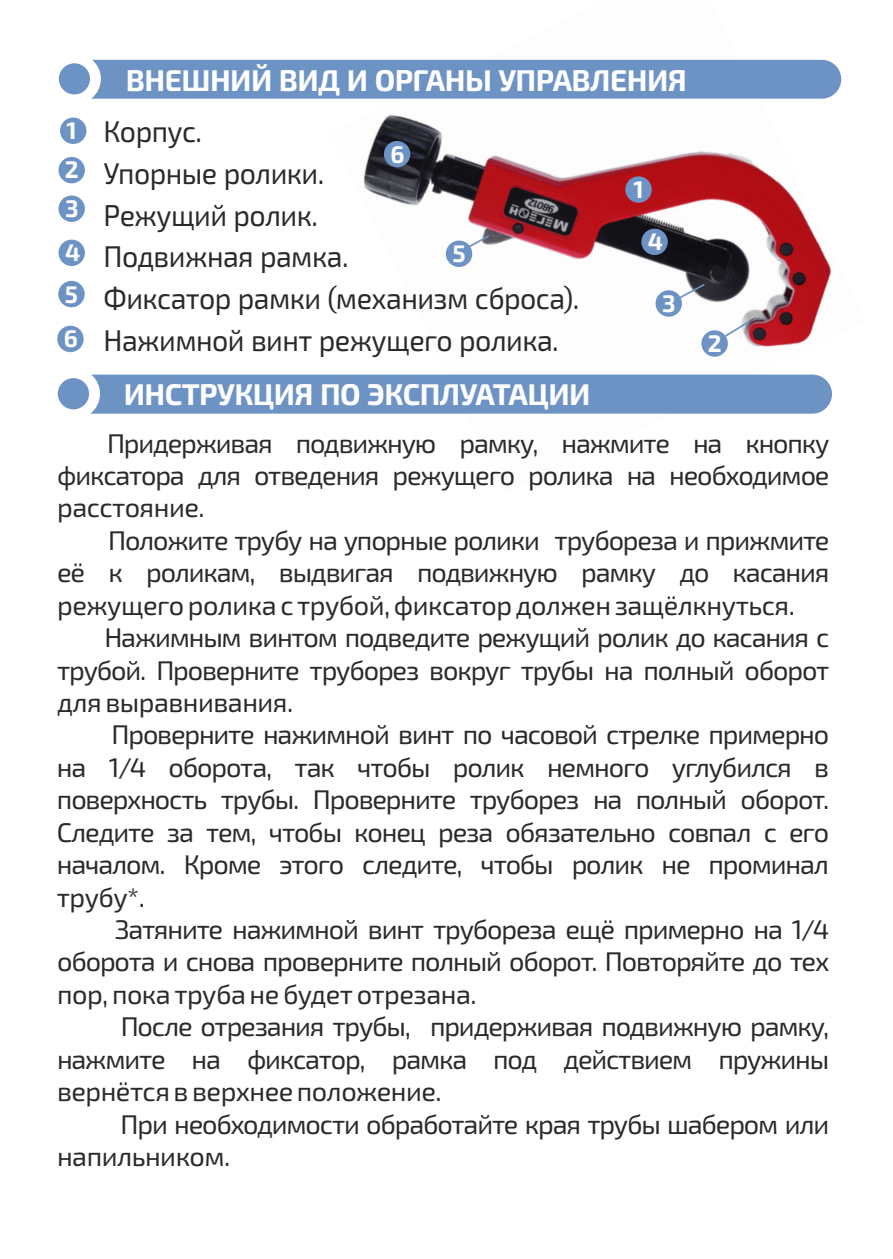
<style>
.page{position:relative;width:893px;height:1259px;background:#fff}
.page>*{position:absolute;margin:0;border:0;box-sizing:border-box;transform-origin:0 0}
.t1{font:30px/41.7px "Exo 2.0";letter-spacing:-.02em;color:#2b2a29;scale:.95 1}
.t2{font:700 30px "Exo 2.0";letter-spacing:-.02em;color:#fefefe}
.t3{font:27px/32.4px "Exo 2.0";letter-spacing:-.04em;color:#2b2a29;text-align:justify}
.t4{font:700 24px/39px "Exo 2.0";color:#fefefe}
</style>
<div class="page">
<img style="left:332px;top:59px;width:510px;height:355px">
<div style="left:58px;top:374px;width:774px;height:39px;background:#6d93c5"></div>
<div style="left:59px;top:60px;width:782px;height:39px;background:#6d93c5"></div>
<div style="left:58px;top:281px;width:27px;height:26px;background:#6d93c5;border-radius:50%"></div>
<div style="left:57px;top:326px;width:27px;height:26px;background:#6d93c5;border-radius:50%"></div>
<div style="left:60px;top:118px;width:26px;height:26px;background:#6d93c5;border-radius:50%"></div>
<div style="left:58px;top:157px;width:27px;height:26px;background:#6d93c5;border-radius:50%"></div>
<div style="left:58px;top:195px;width:27px;height:27px;background:#6d93c5;border-radius:50%"></div>
<div style="left:58px;top:240px;width:27px;height:26px;background:#6d93c5;border-radius:50%"></div>
<div style="left:625px;top:176px;width:27px;height:27px;background:#6d93c5;border-radius:50%"></div>
<div style="left:701px;top:330px;width:27px;height:27px;background:#6d93c5;border-radius:50%"></div>
<svg style="left:723px;top:319px;width:28px;height:19px"></svg>
<div style="left:655px;top:290px;width:27px;height:27px;background:#6d93c5;border-radius:50%"></div>
<div style="left:641px;top:229px;width:27px;height:26px;background:#6d93c5;border-radius:50%"></div>
<div style="left:446px;top:241px;width:26px;height:26px;background:#6d93c5;border-radius:50%"></div>
<div style="left:384px;top:141px;width:26px;height:26px;background:#6d93c5;border-radius:50%"></div>
<svg style="left:676px;top:282px;width:31px;height:19px"></svg>
<svg style="left:464px;top:234px;width:27px;height:17px"></svg>
<p class="t4" style="left:65px;top:113px;width:15px;text-align:justify">1<br>2<br>3</p>
<p class="t4" style="left:65px;top:236px;width:17px">4</p>
<p class="t4" style="left:64px;top:274px;width:16px;line-height:44.7px">5<br>6</p>
<p class="t2" style="left:126px;top:70px;width:562px">ВНЕШНИЙ ВИД И ОРГАНЫ УПРАВЛЕНИЯ</p>
<p class="t1" style="left:104px;top:114px;width:502px">Корпус.<br>Упорные ролики.<br>Режущий ролик.<br>Подвижная рамка.<br>Фиксатор рамки (механизм сброса).<br>Нажимной винт режущего ролика.</p>
<p class="t4" style="left:390px;top:137px;width:16px">6</p>
<p class="t4" style="left:452px;top:237px;width:15px">5</p>
<p class="t2" style="left:124px;top:384px;width:468px">ИНСТРУКЦИЯ ПО ЭКСПЛУАТАЦИИ</p>
<p class="t4" style="left:633px;top:172px;width:12px">1</p>
<p class="t4" style="left:648px;top:225px;width:17px">4</p>
<p class="t4" style="left:662px;top:286px;width:15px">3</p>
<p class="t4" style="left:708px;top:326px;width:15px">2</p>
<p class="t3" style="left:57px;top:429px;width:774px;text-indent:50px">Придерживая подвижную рамку, нажмите на кнопку фиксатора для отведения режущего ролика на необходимое расстояние.</p>
<p class="t3" style="left:57px;top:527px;width:774px;text-indent:51px">Положите трубу на упорные ролики трубореза и прижмите её к роликам, выдвигая подвижную рамку до касания режущего ролика с трубой, фиксатор должен защёлкнуться.</p>
<p class="t3" style="left:57px;top:624px;width:774px;text-indent:47px">Нажимным винтом подведите режущий ролик до касания с трубой. Проверните труборез вокруг трубы на полный оборот для выравнивания.</p>
<p class="t3" style="left:57px;top:721px;width:774px;text-indent:55px">Проверните нажимной винт по часовой стрелке примерно на 1/4 оборота, так чтобы ролик немного углубился в поверхность трубы. Проверните труборез на полный оборот.<br>Следите за тем, чтобы конец реза обязательно совпал с его началом. Кроме этого следите, чтобы ролик не проминал трубу*.</p>
<p class="t3" style="left:57px;top:916px;width:774px;text-indent:58px">Затяните нажимной винт трубореза ещё примерно на 1/4 оборота и снова проверните полный оборот. Повторяйте до тех пор, пока труба не будет отрезана.</p>
<p class="t3" style="left:57px;top:1013px;width:774px;text-indent:64px">После отрезания трубы, придерживая подвижную рамку, нажмите на фиксатор, рамка под действием пружины вернётся в верхнее положение.</p>
<p class="t3" style="left:57px;top:1110px;width:774px;text-indent:63px">При необходимости обработайте края трубы шабером или напильником.</p>
</div>
